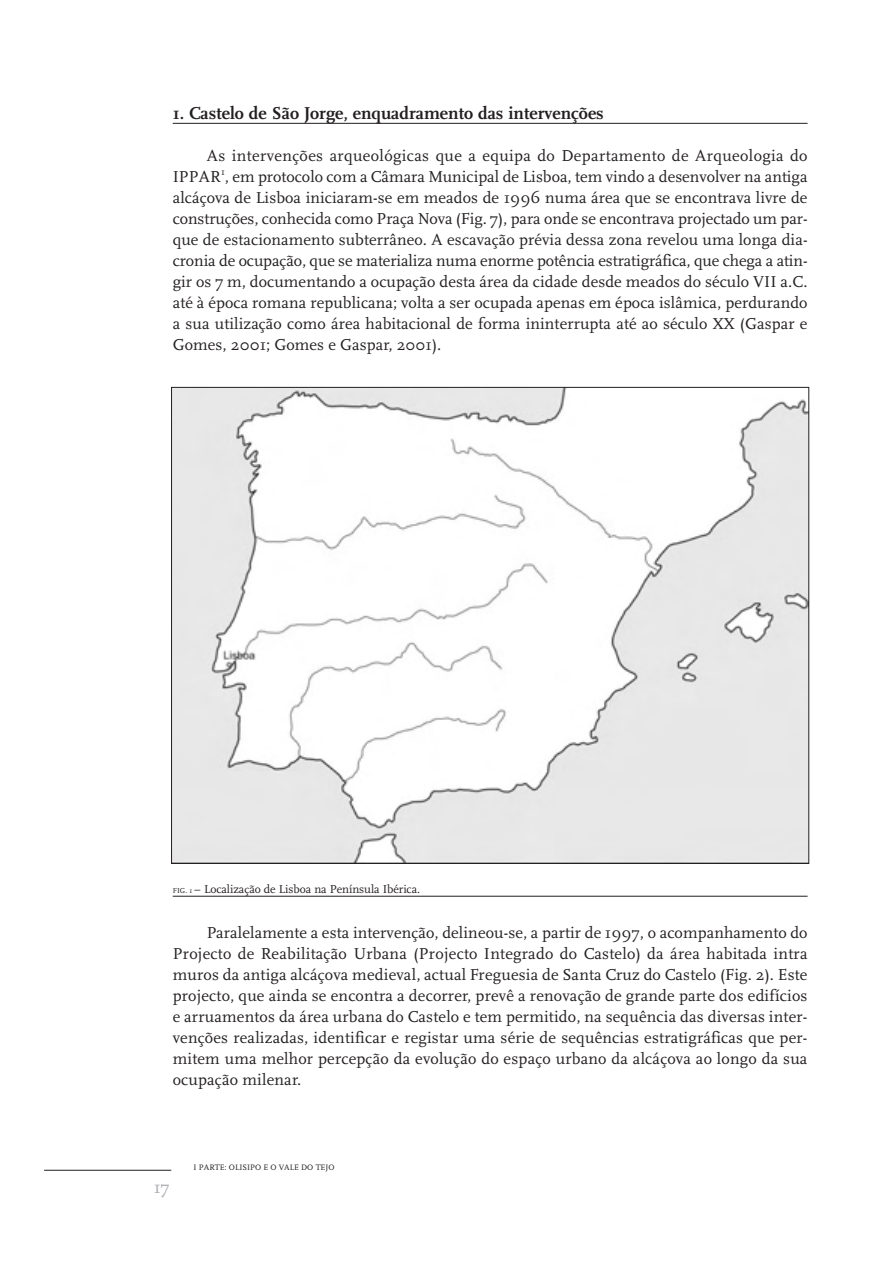
<style>
.page{position:relative;width:893px;height:1263px;background:#fff}
.page>*{position:absolute;margin:0;border:0;box-sizing:border-box;transform-origin:0 0}
.t1{font:700 18px "Scala";color:#231f20}
.t2{font:18px "FF Scala";color:#a8a9ad}
.t3{font:16.5px/21px "Scala";letter-spacing:.01em;color:#231f20;text-align:justify}
.t4{font:12px "Scala";letter-spacing:-.005em;color:#231f20}
.t5{font:8.25px "Scala";color:#231f20}
.s1{font-size:7.5px}
</style>
<div class="page">
<hr style="left:173px;top:123px;width:635px;height:1px;background:#231f20">
<hr style="left:44px;top:1170px;width:127px;height:1px;background:#231f20">
<hr style="left:173px;top:896px;width:635px;height:1px;background:#231f20">
<img style="left:173px;top:389px;width:634px;height:473px">
<p class="t1" style="left:173px;top:105px;width:433px">1. Castelo de São Jorge, enquadramento das intervenções</p>
<p class="t3" style="left:173px;top:146px;width:636px;text-indent:34px">As intervenções arqueológicas que a equipa do Departamento de Arqueologia do IPPAR<sup>1</sup>, em protocolo com a Câmara Municipal de Lisboa, tem vindo a desenvolver na antiga alcáçova de Lisboa iniciaram-se em meados de 1996 numa área que se encontrava livre de construções, conhecida como Praça Nova (Fig. 7), para onde se encontrava projectado um par&shy;que de estacionamento subterrâneo. A escavação prévia dessa zona revelou uma longa dia&shy;cronia de ocupação, que se materializa numa enorme potência estratigráfica, que chega a atin&shy;gir os 7 m, documentando a ocupação desta área da cidade desde meados do século VII a.C. até à época romana republicana; volta a ser ocupada apenas em época islâmica, perdurando a sua utilização como área habitacional de forma ininterrupta até ao século XX (Gaspar e Gomes, 2001; Gomes e Gaspar, 2001).</p>
<p class="t4" style="left:173px;top:883px;width:249px"><span class="s1">FIG. 1</span> – Localização de Lisboa na Península Ibérica.</p>
<p class="t3" style="left:173px;top:923px;width:636px;text-indent:34px">Paralelamente a esta intervenção, delineou-se, a partir de 1997, o acompanhamento do Projecto de Reabilitação Urbana (Projecto Integrado do Castelo) da área habitada intra muros da antiga alcáçova medieval, actual Freguesia de Santa Cruz do Castelo (Fig. 2). Este projecto, que ainda se encontra a decorrer, prevê a renovação de grande parte dos edifícios e arruamentos da área urbana do Castelo e tem permitido, na sequência das diversas inter&shy;venções realizadas, identificar e registar uma série de sequências estratigráficas que per&shy;mitem uma melhor percepção da evolução do espaço urbano da alcáçova ao longo da sua ocupação milenar.</p>
<p class="t2" style="left:154px;top:1180px;width:17px">17</p>
<p class="t5" style="left:193px;top:1163px;width:143px">I PARTE: OLISIPO E O VALE DO TEJO</p>
</div>
